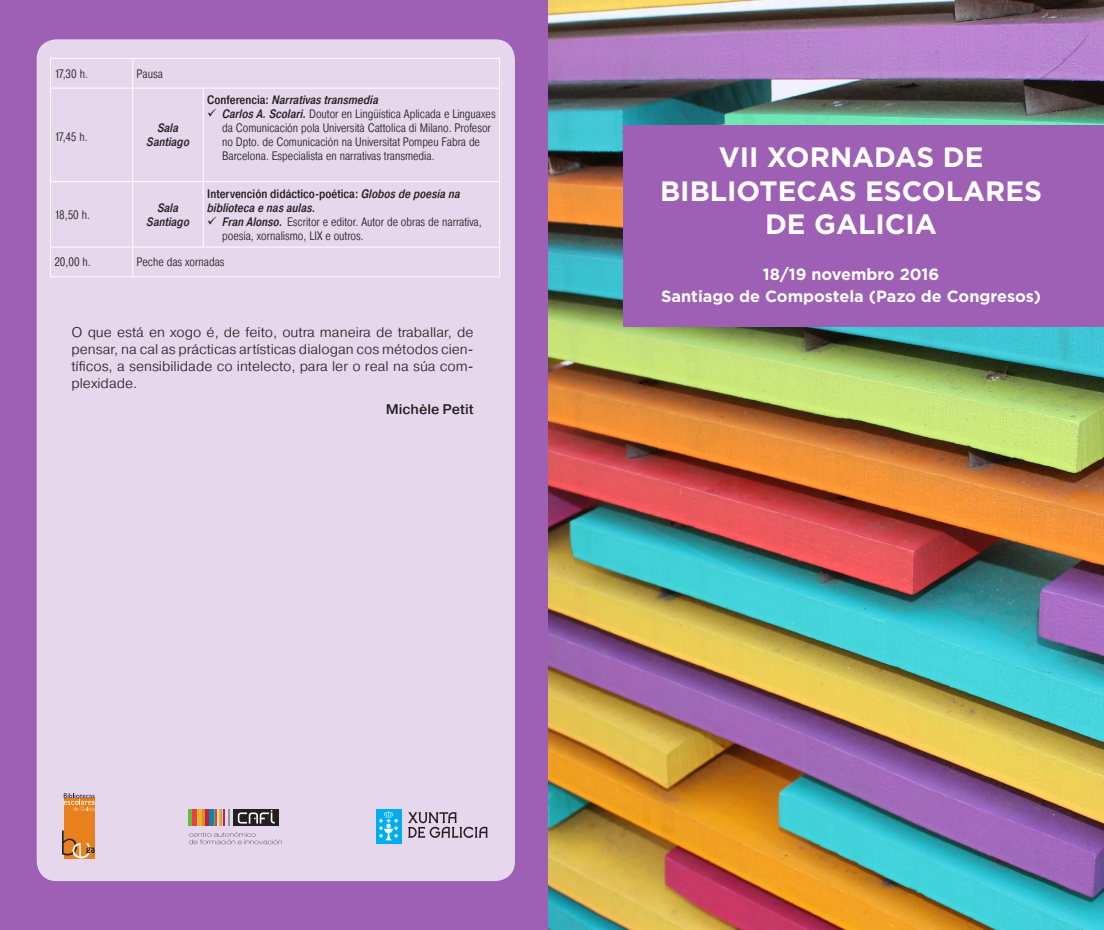
<style>
.page{position:relative;width:1104px;height:930px;background:#fff}
.page>*{position:absolute;margin:0;border:0;box-sizing:border-box;transform-origin:0 0}
.t1{font:700 28px/33.6px "Gotham";color:#fff;text-align:center}
.t2{font:700 16.28px/21.7px "Gotham";color:#fff;text-align:center}
.t3{font:300 14px/16.8px "Pragmatica";color:#231f20;text-align:justify}
.t4{font:500 14px "Pragmatica";color:#231f20}
.t5{font:300 12.25px/14px "Pragmatica Cond";color:#231f20}
.t6{font:italic 500 12.25px/14px "Pragmatica Cond";color:#231f20;text-align:center}
.s1{font-style:normal}
.s2{font-weight:500;font-style:italic}
</style>
<div class="page">
<div style="left:0;top:0;width:1103px;height:930px;background:#9e60b4"></div>
<img style="left:548px;top:0;width:555px;height:930px">
<div style="left:37px;top:39px;width:478px;height:842px;background:#e6d7ec;border-radius:20px"></div>
<hr style="left:50px;top:58px;width:83px;height:1px;background:#fff">
<svg style="left:50px;top:59px;width:1px;height:29px"></svg>
<hr style="left:133px;top:58px;width:70px;height:1px;background:#fff">
<svg style="left:132px;top:59px;width:1px;height:29px"></svg>
<hr style="left:203px;top:58px;width:297px;height:1px;background:#fff">
<svg style="left:499px;top:59px;width:1px;height:29px"></svg>
<hr style="left:50px;top:88px;width:83px;height:1px;background:#fff">
<hr style="left:50px;top:89px;width:1px;height:92px;background:#fff">
<hr style="left:133px;top:88px;width:70px;height:1px;background:#fff">
<hr style="left:132px;top:89px;width:1px;height:92px;background:#fff">
<hr style="left:203px;top:88px;width:297px;height:1px;background:#fff">
<hr style="left:203px;top:89px;width:1px;height:92px;background:#fff">
<hr style="left:499px;top:89px;width:1px;height:92px;background:#fff">
<hr style="left:50px;top:181px;width:83px;height:1px;background:#fff">
<hr style="left:50px;top:182px;width:1px;height:65px;background:#fff">
<hr style="left:133px;top:181px;width:70px;height:1px;background:#fff">
<hr style="left:132px;top:182px;width:1px;height:65px;background:#fff">
<hr style="left:203px;top:181px;width:297px;height:1px;background:#fff">
<hr style="left:203px;top:182px;width:1px;height:65px;background:#fff">
<hr style="left:499px;top:182px;width:1px;height:65px;background:#fff">
<hr style="left:50px;top:247px;width:83px;height:1px;background:#fff">
<svg style="left:50px;top:248px;width:1px;height:28px"></svg>
<hr style="left:133px;top:247px;width:70px;height:1px;background:#fff">
<svg style="left:132px;top:247px;width:1px;height:29px"></svg>
<hr style="left:203px;top:247px;width:297px;height:1px;background:#fff">
<svg style="left:499px;top:248px;width:1px;height:28px"></svg>
<hr style="left:50px;top:276px;width:83px;height:1px;background:#fff">
<hr style="left:133px;top:276px;width:70px;height:1px;background:#fff">
<hr style="left:203px;top:276px;width:297px;height:1px;background:#fff">
<div style="left:375px;top:809px;width:26px;height:35px;background:#00aeef"></div>
<svg style="left:379px;top:811px;width:19px;height:29px"></svg>
<svg style="left:408px;top:812px;width:79px;height:26px"></svg>
<div style="left:64px;top:798px;width:31px;height:60px;background:#e8811d"></div>
<svg style="left:62px;top:830px;width:33px;height:28px"></svg>
<svg style="left:64px;top:793px;width:31px;height:17px"></svg>
<svg style="left:233px;top:809px;width:46px;height:16px"></svg>
<svg style="left:201px;top:809px;width:4px;height:16px"></svg>
<svg style="left:189px;top:809px;width:4px;height:16px"></svg>
<hr style="left:193px;top:809px;width:4px;height:16px;background:#ee3c44">
<hr style="left:197px;top:809px;width:4px;height:16px;background:#ddb633">
<hr style="left:205px;top:809px;width:4px;height:16px;background:#b0254e">
<hr style="left:209px;top:809px;width:4px;height:16px;background:#1583a0">
<svg style="left:214px;top:809px;width:15px;height:16px"></svg>
<svg style="left:238px;top:810px;width:37px;height:13px"></svg>
<svg style="left:189px;top:832px;width:93px;height:12px"></svg>
<div style="left:623px;top:125px;width:480px;height:202px;background:#9e60b4"></div>
<p class="t5" style="left:54px;top:66px;width:35px">17,30 h.</p>
<p class="t5" style="left:137px;top:66px;width:28px">Pausa</p>
<p class="t5" style="left:54px;top:130px;width:35px">17,45 h.</p>
<p class="t6" style="left:146px;top:121px;width:44px">Sala<br>Santiago</p>
<p class="t5" style="left:54px;top:208px;width:37px">18,50 h.</p>
<p class="t6" style="left:146px;top:201px;width:44px">Sala<br>Santiago</p>
<p class="t6" style="left:207px;top:93px;width:173px"><span class="s1">Conferencia:</span> Narrativas transmedia</p>
<p class="t5" style="left:222px;top:107px;width:275px;text-indent:-15px">✓ <span class="s2">Carlos A. Scolari.</span> Doutor en Lingüística Aplicada e Linguaxes da Comunicación pola Università Cattolica di Milano. Profesor no Dpto. de Comunicación na Universitat Pompeu Fabra de Barcelona. Especialista en narrativas transmedia.</p>
<p class="t6" style="left:207px;top:187px;width:254px;text-align:left"><span class="s1">Intervención didáctico-poética:</span> Globos de poesía na biblioteca e nas aulas.</p>
<p class="t5" style="left:222px;top:215px;width:261px;text-indent:-15px">✓ <span class="s2">Fran Alonso.</span> Escritor e editor. Autor de obras de narrativa, poesía, xornalismo, LIX e outros.</p>
<p class="t5" style="left:54px;top:255px;width:38px">20,00 h.</p>
<p class="t5" style="left:137px;top:255px;width:89px">Peche das xornadas</p>
<p class="t3" style="left:71px;top:324px;width:403px">O que está en xogo é, de feito, outra maneira de traballar, de pensar, na cal as prácticas artísticas dialogan cos métodos cien&shy;tíficos, a sensibilidade co intelecto, para ler o real na súa com&shy;plexidade.</p>
<p class="t4" style="left:386px;top:401px;width:89px">Michèle Petit</p>
<h1 class="t1" style="left:660px;top:140px;width:383px">VII XORNADAS DE<br>BIBLIOTECAS ESCOLARES<br>DE GALICIA</h1>
<h2 class="t2" style="left:661px;top:263px;width:381px">18/19 novembro 2016<br>Santiago de Compostela (Pazo de Congresos)</h2>
</div>
